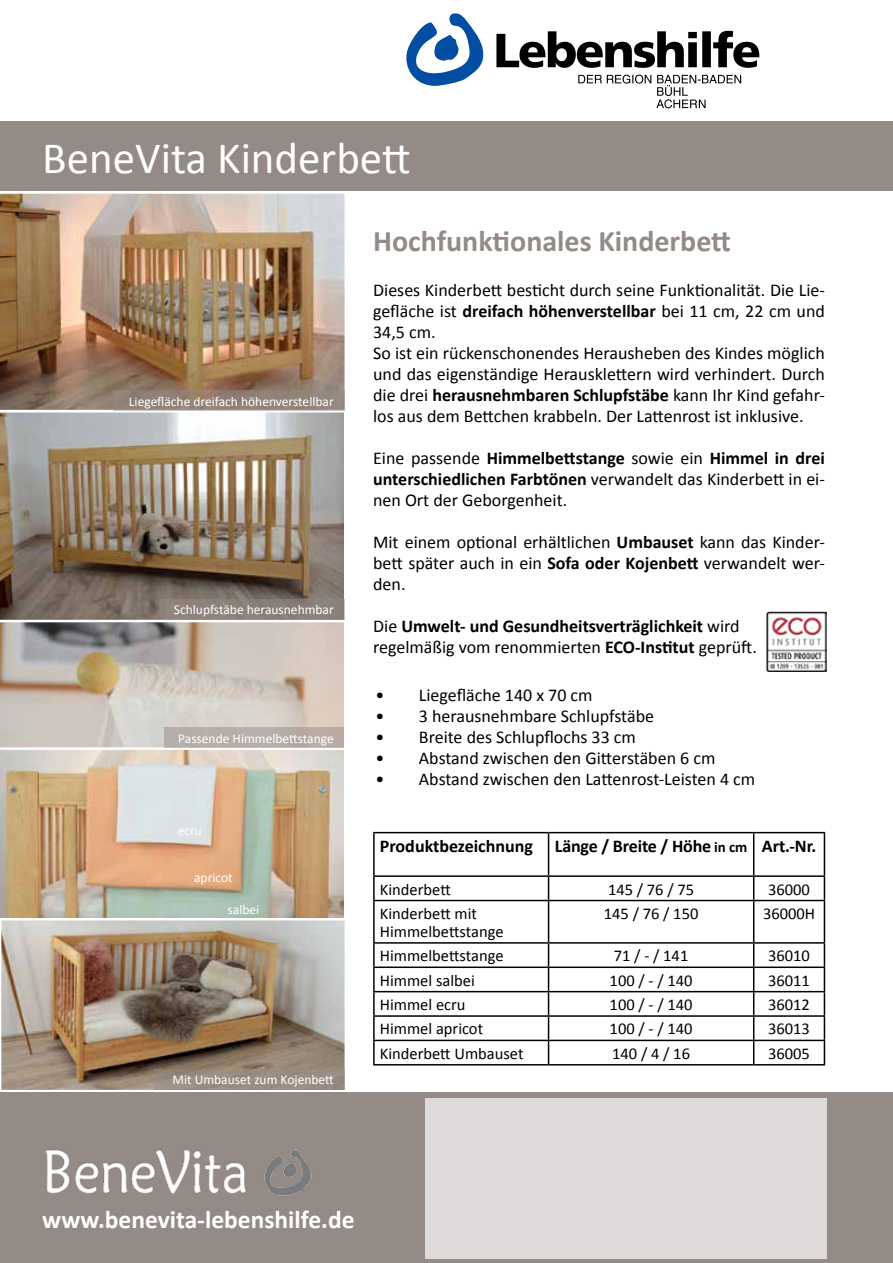
<style>
.page{position:relative;width:893px;height:1263px;background:#fff}
.page>*{position:absolute;margin:0;border:0;box-sizing:border-box;transform-origin:0 0}
.t1{font:45px "Calibri";color:#fff}
.t2{font:700 30px "Calibri";color:#958b86}
.t3{font:700 25.5px "Calibri";color:#fff}
.t4{font:18px/21px "Calibri";color:#000;text-align:justify}
.t5{font:700 18px/21px "Calibri";color:#000}
.t6{font:16.5px/18px "Calibri";color:#000}
.t7{font:13.5px "Calibri";color:#fff}
.s1{font-weight:700}
.s2{font-weight:400}
.s3{font-size:15px}
</style>
<div class="page">
<img style="left:0;top:193px;width:345px;height:217px">
<img style="left:0;top:410px;width:345px;height:210px">
<svg style="left:0;top:622px;width:344px;height:125px;background:#c3bab0"></svg>
<svg style="left:0;top:747px;width:344px;height:171px;background:#cbb79c"></svg>
<img style="left:1px;top:920px;width:344px;height:170px">
<hr style="left:373px;top:832px;width:176px;height:1px;background:#000">
<hr style="left:373px;top:833px;width:2px;height:42px;background:#000">
<hr style="left:549px;top:832px;width:205px;height:1px;background:#000">
<hr style="left:548px;top:833px;width:1px;height:42px;background:#000">
<hr style="left:754px;top:832px;width:71px;height:1px;background:#000">
<hr style="left:753px;top:833px;width:1px;height:42px;background:#000">
<hr style="left:824px;top:833px;width:1px;height:42px;background:#000">
<hr style="left:373px;top:875px;width:176px;height:2px;background:#000">
<hr style="left:373px;top:877px;width:2px;height:23px;background:#000">
<hr style="left:549px;top:875px;width:205px;height:2px;background:#000">
<svg style="left:548px;top:877px;width:1px;height:23px"></svg>
<hr style="left:754px;top:875px;width:71px;height:2px;background:#000">
<svg style="left:753px;top:877px;width:1px;height:23px"></svg>
<svg style="left:824px;top:877px;width:1px;height:23px"></svg>
<hr style="left:373px;top:900px;width:176px;height:1px;background:#000">
<hr style="left:373px;top:901px;width:2px;height:41px;background:#000">
<hr style="left:549px;top:900px;width:205px;height:1px;background:#000">
<hr style="left:548px;top:901px;width:1px;height:41px;background:#000">
<hr style="left:754px;top:900px;width:71px;height:1px;background:#000">
<hr style="left:753px;top:901px;width:1px;height:41px;background:#000">
<hr style="left:824px;top:901px;width:1px;height:41px;background:#000">
<hr style="left:373px;top:942px;width:176px;height:2px;background:#000">
<hr style="left:373px;top:944px;width:2px;height:22px;background:#000">
<hr style="left:549px;top:942px;width:205px;height:2px;background:#000">
<hr style="left:754px;top:942px;width:71px;height:2px;background:#000">
<hr style="left:373px;top:966px;width:176px;height:2px;background:#000">
<hr style="left:373px;top:968px;width:2px;height:23px;background:#000">
<hr style="left:549px;top:966px;width:205px;height:2px;background:#000">
<hr style="left:754px;top:966px;width:71px;height:2px;background:#000">
<hr style="left:373px;top:991px;width:176px;height:1px;background:#000">
<hr style="left:373px;top:992px;width:2px;height:23px;background:#000">
<hr style="left:549px;top:991px;width:205px;height:1px;background:#000">
<hr style="left:754px;top:991px;width:71px;height:1px;background:#000">
<hr style="left:373px;top:1015px;width:176px;height:2px;background:#000">
<hr style="left:373px;top:1017px;width:2px;height:23px;background:#000">
<hr style="left:549px;top:1015px;width:205px;height:2px;background:#000">
<hr style="left:754px;top:1015px;width:71px;height:2px;background:#000">
<hr style="left:373px;top:1040px;width:176px;height:1px;background:#000">
<hr style="left:373px;top:1041px;width:2px;height:23px;background:#000">
<hr style="left:549px;top:1040px;width:205px;height:1px;background:#000">
<svg style="left:548px;top:944px;width:1px;height:120px"></svg>
<hr style="left:754px;top:1040px;width:71px;height:1px;background:#000">
<svg style="left:753px;top:944px;width:1px;height:120px"></svg>
<svg style="left:824px;top:944px;width:1px;height:120px"></svg>
<hr style="left:373px;top:1064px;width:176px;height:1px;background:#000">
<hr style="left:549px;top:1064px;width:205px;height:1px;background:#000">
<hr style="left:754px;top:1064px;width:71px;height:1px;background:#000">
<svg style="left:496px;top:31px;width:263px;height:37px"></svg>
<svg style="left:406px;top:13px;width:78px;height:73px"></svg>
<svg style="left:578px;top:75px;width:163px;height:33px"></svg>
<div style="left:0;top:121px;width:893px;height:70px;background:#958b86"></div>
<div style="left:0;top:1093px;width:893px;height:170px;background:#958b86"></div>
<img style="left:46px;top:1149px;width:266px;height:47px">
<div style="left:425px;top:1098px;width:401px;height:160px;background:#dedbda"></div>
<svg style="left:113px;top:390px;width:231px;height:20px;background:#918378"></svg>
<div style="left:160px;top:600px;width:184px;height:20px;background:#8b817b"></div>
<div style="left:164px;top:727px;width:180px;height:20px;background:#b6afa8"></div>
<div style="left:154px;top:1070px;width:190px;height:20px;background:#958b86"></div>
<img style="left:766px;top:612px;width:60px;height:59px">
<h1 class="t1" style="left:42px;top:129px;width:370px">BeneVita Kinderbett</h1>
<p class="t7" style="left:129px;top:393px;width:206px">Liegefläche dreifach höhenverstellbar</p>
<p class="t7" style="left:174px;top:601px;width:161px">Schlupfstäbe herausnehmbar</p>
<p class="t7" style="left:178px;top:730px;width:157px">Passende Himmelbettstange</p>
<p class="t7" style="left:178px;top:822px;width:26px">ecru</p>
<p class="t7" style="left:194px;top:869px;width:40px">apricot</p>
<p class="t7" style="left:228px;top:900px;width:33px">salbei</p>
<p class="t7" style="left:173px;top:1071px;width:163px">Mit Umbauset zum Kojenbett</p>
<h2 class="t2" style="left:373px;top:222px;width:359px">Hochfunktionales Kinderbett</h2>
<p class="t4" style="left:373px;top:280px;width:453px;text-align:left">Dieses Kinderbett besticht durch seine Funktionalität. Die Lie&shy;gefläche ist <span class="s1">dreifach höhenverstellbar</span> bei 11 cm, 22 cm und 34,5 cm.<br>So ist ein rückenschonendes Herausheben des Kindes möglich und das eigenständige Herausklettern wird verhindert. Durch die drei <span class="s1">herausnehmbaren Schlupfstäbe</span> kann Ihr Kind gefahr&shy;los aus dem Bettchen krabbeln. Der Lattenrost ist inklusive.</p>
<p class="t4" style="left:373px;top:448px;width:453px">Eine passende <span class="s1">Himmelbettstange</span> sowie ein <span class="s1">Himmel in drei unterschiedlichen Farbtönen</span> verwandelt das Kinderbett in ei&shy;nen Ort der Geborgenheit.</p>
<p class="t4" style="left:373px;top:532px;width:453px">Mit einem optional erhältlichen <span class="s1">Umbauset</span> kann das Kinder&shy;bett später auch in ein <span class="s1">Sofa oder Kojenbett</span> verwandelt wer&shy;den.</p>
<p class="t5" style="left:373px;top:616px;width:385px"><span class="s2">Die</span> Umwelt- und Gesundheitsverträglichkeit <span class="s2">wird regelmäßig vom renommierten</span> ECO-Institut <span class="s2">geprüft.</span></p>
<p class="t4" style="left:376px;top:685px;width:218px">• Liegefläche 140 x 70 cm</p>
<p class="t4" style="left:376px;top:706px;width:280px">• 3 herausnehmbare Schlupfstäbe</p>
<p class="t4" style="left:376px;top:727px;width:262px">• Breite des Schlupflochs 33 cm</p>
<p class="t4" style="left:376px;top:748px;width:341px">• Abstand zwischen den Gitterstäben 6 cm</p>
<p class="t4" style="left:376px;top:769px;width:381px">• Abstand zwischen den Lattenrost-Leisten 4 cm</p>
<p class="t5" style="left:380px;top:836px;width:438px">Produktbezeichnung Länge / Breite / Höhe <span class="s3">in cm</span> Art.-Nr.</p>
<p class="t6" style="left:380px;top:880px;width:72px">Kinderbett</p>
<p class="t6" style="left:608px;top:880px;width:88px">145 / 76 / 75</p>
<p class="t6" style="left:768px;top:880px;width:43px">36000</p>
<p class="t6" style="left:380px;top:904px;width:125px">Kinderbett mit<br>Himmelbettstange</p>
<p class="t6" style="left:604px;top:904px;width:96px">145 / 76 / 150</p>
<p class="t6" style="left:763px;top:904px;width:54px">36000H</p>
<p class="t6" style="left:380px;top:947px;width:125px">Himmelbettstange</p>
<p class="t6" style="left:614px;top:947px;width:76px">71 / - / 141</p>
<p class="t6" style="left:768px;top:947px;width:43px">36010</p>
<p class="t6" style="left:380px;top:971px;width:96px">Himmel salbei</p>
<p class="t6" style="left:610px;top:971px;width:84px">100 / - / 140</p>
<p class="t6" style="left:768px;top:971px;width:43px">36011</p>
<p class="t6" style="left:380px;top:995px;width:87px">Himmel ecru</p>
<p class="t6" style="left:610px;top:995px;width:84px">100 / - / 140</p>
<p class="t6" style="left:768px;top:995px;width:43px">36012</p>
<p class="t6" style="left:380px;top:1020px;width:105px">Himmel apricot</p>
<p class="t6" style="left:610px;top:1020px;width:84px">100 / - / 140</p>
<p class="t6" style="left:768px;top:1020px;width:43px">36013</p>
<p class="t6" style="left:380px;top:1044px;width:145px">Kinderbett Umbauset</p>
<p class="t6" style="left:612px;top:1044px;width:79px">140 / 4 / 16</p>
<p class="t6" style="left:768px;top:1044px;width:43px">36005</p>
<h3 class="t3" style="left:42px;top:1203px;width:314px">www.benevita-lebenshilfe.de</h3>
</div>
